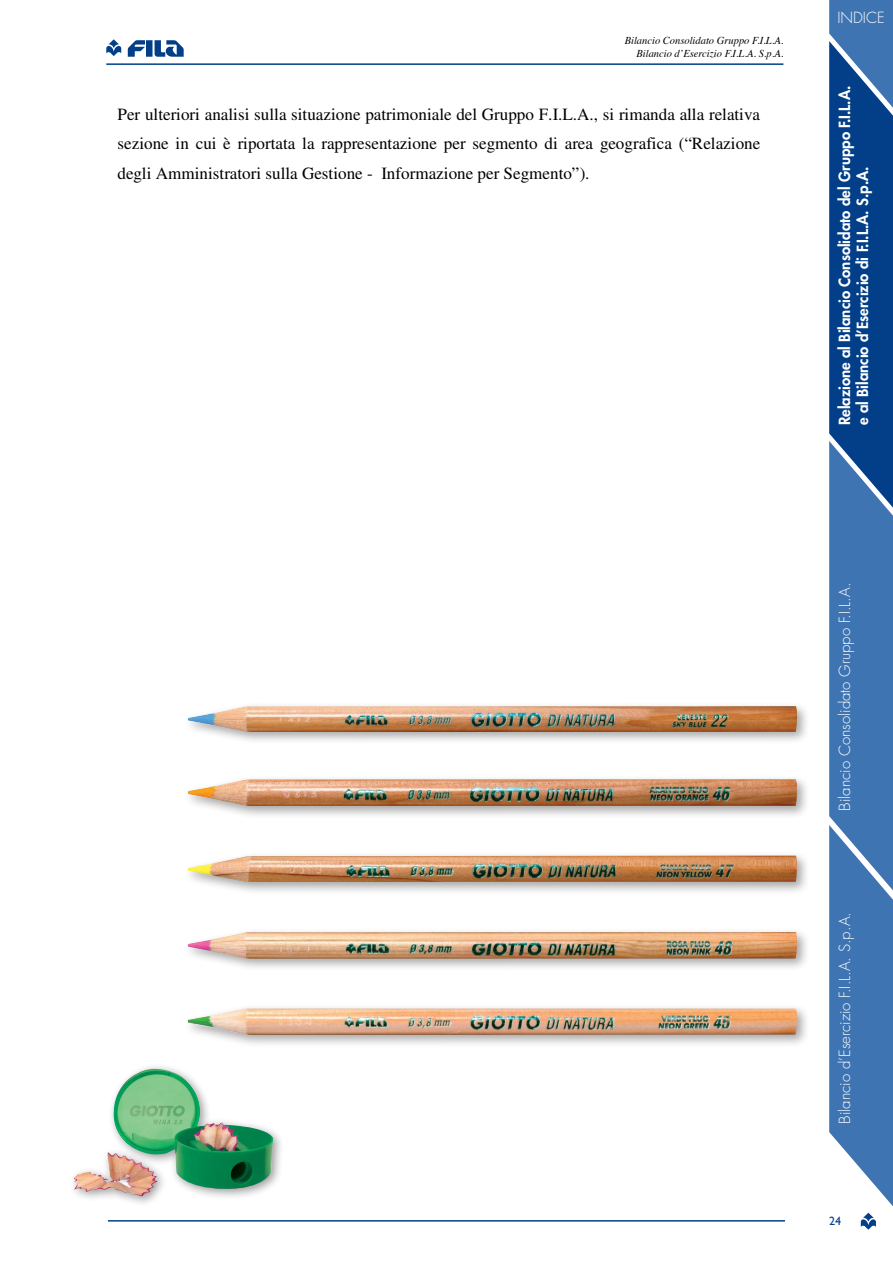
<style>
.page{position:relative;width:893px;height:1263px;background:#fff}
.page>*{position:absolute;margin:0;border:0;box-sizing:border-box;transform-origin:0 0}
.t1{font:17.1px/29.5px "Times";color:#000;text-align:justify}
.t2{font:800 15px/18px "Futura Std";color:#fff}
.t3{font:300 15px "Futura Std";color:#fff}
.t4{font:12px "Gill Sans";color:#023f88}
.t5{font:italic 10.5px/12.6px "Times";color:#000;text-align:right}
</style>
<div class="page">
<svg style="left:861px;top:1213px;width:15px;height:17px"></svg>
<svg style="left:829px;top:0;width:64px;height:1206px;background:#346aa7"></svg>
<svg style="left:128px;top:40px;width:17px;height:17px"></svg>
<div style="left:146px;top:40px;width:7px;height:17px;background:#023f88"></div>
<svg style="left:155px;top:40px;width:29px;height:17px"></svg>
<svg style="left:106px;top:39px;width:15px;height:17px"></svg>
<hr style="left:106px;top:63px;width:677px;height:2px;background:#023f88">
<hr style="left:108px;top:1220px;width:677px;height:1px;background:#023f88">
<div style="left:183px;top:775px;width:627px;height:44px;background:#000;opacity:.35"></div>
<img style="left:188px;top:779px;width:609px;height:27px">
<div style="left:183px;top:701px;width:627px;height:44px;background:#000;opacity:.35"></div>
<img style="left:188px;top:706px;width:609px;height:26px">
<div style="left:183px;top:1004px;width:627px;height:44px;background:#000;opacity:.35"></div>
<img style="left:188px;top:1009px;width:609px;height:26px">
<div style="left:69px;top:1063px;width:216px;height:145px;background:#000;opacity:.4"></div>
<img style="left:73px;top:1069px;width:201px;height:127px">
<div style="left:183px;top:851px;width:627px;height:44px;background:#000;opacity:.35"></div>
<img style="left:188px;top:855px;width:609px;height:27px">
<div style="left:183px;top:927px;width:627px;height:45px;background:#000;opacity:.35"></div>
<img style="left:188px;top:932px;width:609px;height:27px">
<p class="t5" style="left:625px;top:34px;width:160px">Bilancio Consolidato Gruppo F.I.L.A.<br>Bilancio d’Esercizio F.I.L.A. S.p.A.</p>
<p class="t1" style="left:118px;top:99px;width:644px">Per ulteriori analisi sulla situazione patrimoniale del Gruppo F.I.L.A., si rimanda alla relativa sezione in cui è riportata la rappresentazione per segmento di area geografica (“Relazione degli Amministratori sulla Gestione - Informazione per Segmento”).</p>
<p class="t3" style="left:837px;top:9px;width:49px">INDICE</p>
<p class="t2" style="left:835px;top:425px;width:341px;rotate:-90deg">Relazione al Bilancio Consolidato del Gruppo F.I.L.A. e al Bilancio d’Esercizio di F.I.L.A. S.p.A.</p>
<p class="t3" style="left:835px;top:811px;width:229px;rotate:-90deg">Bilancio Consolidato Gruppo F.I.L.A.</p>
<p class="t3" style="left:835px;top:1123px;width:213px;rotate:-90deg">Bilancio d’Esercizio F.I.L.A. S.p.A.</p>
<p class="t4" style="left:829px;top:1214px;width:13px">24</p>
</div>
